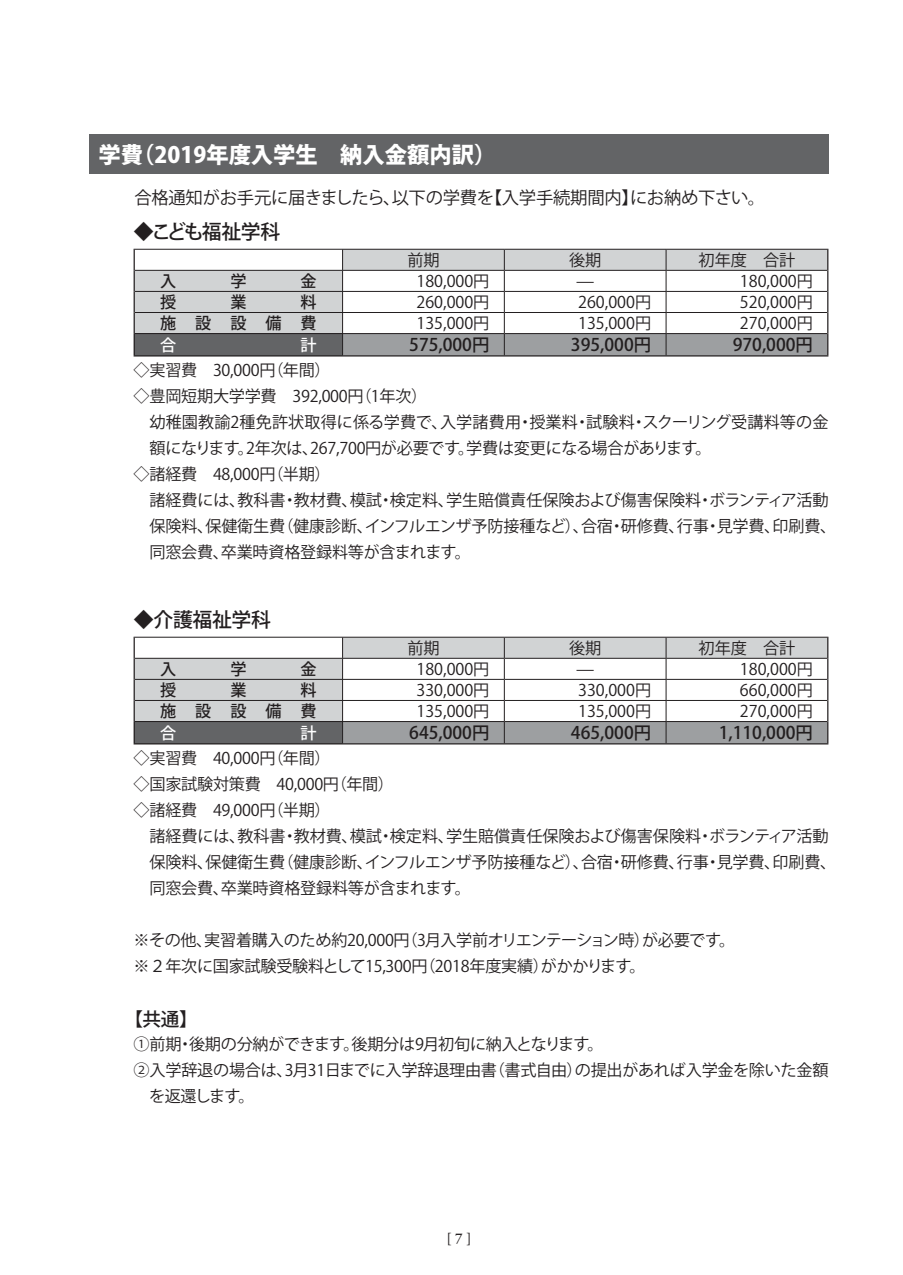
<style>
.page{position:relative;width:903px;height:1275px;background:#fff}
.page>*{position:absolute;margin:0;border:0;box-sizing:border-box;transform-origin:0 0}
.t1{font:22.4px "Koz Go Pro Heavy 90 pv RKSJ H";color:#fff}
.t2{font:19.78px "Koz Go Pro Medium 90 pv RKSJ H";letter-spacing:-.05em;color:#231f20}
.t3{font:19.78px "Koz Go Pro Medium 90 pv RKSJ H";letter-spacing:-.015em;color:#231f20}
.t4{font:18.55px "Koz Go Pro Medium 90 pv RKSJ H";color:#231f20}
.t5{font:17.32px "Koz Go Pro Medium 90 pv RKSJ H";color:#231f20}
.t6{font:17.32px "Koz Go Pro Regular 90 pv RKSJ H";letter-spacing:-.015em;color:#231f20}
.t7{font:16.1px/26.1px "Koz Go Pro Regular 90 pv RKSJ H";letter-spacing:-.015em;color:#231f20}
.t8{font:16.1px "Koz Go Pro Regular 90 pv RKSJ H";letter-spacing:.005em;color:#231f20}
.t9{font:16.1px "Koz Go Pro Medium 90 pv RKSJ H";letter-spacing:1.175em;color:#231f20}
.t10{font:16.1px "Koz Go Pro Medium 90 pv RKSJ H";color:#fff}
.t11{font:600 14.88px "Adobe Garamond Pro";color:#231f20}
</style>
<div class="page">
<div style="left:89px;top:134px;width:739px;height:40px;background:#636466"></div>
<div style="left:135px;top:269px;width:207px;height:64px;background:#d1d3d4"></div>
<div style="left:134px;top:334px;width:209px;height:22px;background:#636466"></div>
<hr style="left:134px;top:249px;width:370px;height:1px;background:#231f20">
<hr style="left:504px;top:249px;width:162px;height:1px;background:#231f20">
<hr style="left:666px;top:249px;width:162px;height:1px;background:#231f20">
<hr style="left:135px;top:270px;width:369px;height:1px;background:#231f20">
<hr style="left:135px;top:291px;width:369px;height:1px;background:#231f20">
<hr style="left:135px;top:312px;width:369px;height:1px;background:#231f20">
<hr style="left:135px;top:333px;width:369px;height:1px;background:#231f20">
<svg style="left:134px;top:250px;width:1px;height:105px"></svg>
<svg style="left:342px;top:250px;width:486px;height:105px"></svg>
<hr style="left:134px;top:355px;width:694px;height:2px;background:#231f20">
<div style="left:135px;top:657px;width:207px;height:64px;background:#d1d3d4"></div>
<div style="left:134px;top:721px;width:209px;height:23px;background:#636466"></div>
<hr style="left:134px;top:637px;width:370px;height:1px;background:#231f20">
<hr style="left:504px;top:637px;width:162px;height:1px;background:#231f20">
<hr style="left:666px;top:637px;width:162px;height:1px;background:#231f20">
<hr style="left:135px;top:658px;width:369px;height:1px;background:#231f20">
<hr style="left:135px;top:679px;width:369px;height:1px;background:#231f20">
<hr style="left:135px;top:700px;width:369px;height:1px;background:#231f20">
<hr style="left:135px;top:721px;width:369px;height:1px;background:#231f20">
<svg style="left:134px;top:638px;width:1px;height:105px"></svg>
<svg style="left:342px;top:638px;width:486px;height:105px"></svg>
<hr style="left:134px;top:743px;width:694px;height:1px;background:#231f20">
<h1 class="t1" style="left:99px;top:146px;width:399px">学費（2019年度入学生　納入金額内訳）</h1>
<p class="t6" style="left:134px;top:191px;width:632px">合格通知がお手元に届きましたら、以下の学費を【入学手続期間内】にお納め下さい。</p>
<p class="t2" style="left:134px;top:224px;width:148px">◆こども福祉学科</p>
<p class="t7" style="left:407px;top:249px;width:34px">前期</p>
<p class="t7" style="left:569px;top:249px;width:34px">後期</p>
<p class="t7" style="left:698px;top:249px;width:98px">初年度　合計</p>
<p class="t9" style="left:160px;top:275px;width:18px">入</p>
<p class="t9" style="left:230px;top:275px;width:18px">学</p>
<p class="t9" style="left:300px;top:275px;width:18px">金</p>
<p class="t7" style="left:416px;top:270px;width:74px">180,000円</p>
<p class="t7" style="left:576px;top:270px;width:20px">̶</p>
<p class="t7" style="left:740px;top:270px;width:74px">180,000円</p>
<p class="t9" style="left:160px;top:296px;width:18px">授</p>
<p class="t9" style="left:230px;top:296px;width:18px">業</p>
<p class="t9" style="left:300px;top:296px;width:18px">料</p>
<p class="t7" style="left:416px;top:291px;width:74px">260,000円</p>
<p class="t7" style="left:578px;top:291px;width:74px">260,000円</p>
<p class="t7" style="left:740px;top:291px;width:74px">520,000円</p>
<p class="t9" style="left:160px;top:317px;width:158px">施設設備費</p>
<p class="t7" style="left:416px;top:312px;width:74px">135,000円</p>
<p class="t7" style="left:578px;top:312px;width:74px">135,000円</p>
<p class="t7" style="left:740px;top:312px;width:74px">270,000円</p>
<p class="t10" style="left:160px;top:339px;width:18px">合</p>
<p class="t10" style="left:300px;top:339px;width:18px">計</p>
<p class="t5" style="left:409px;top:338px;width:82px">575,000円</p>
<p class="t5" style="left:571px;top:338px;width:82px">395,000円</p>
<p class="t5" style="left:733px;top:338px;width:82px">970,000円</p>
<p class="t7" style="left:134px;top:359px;width:198px">◇実習費　30,000円（年間）</p>
<p class="t7" style="left:134px;top:385px;width:295px">◇豊岡短期大学学費　392,000円（1年次）</p>
<p class="t8" style="left:134px;top:416px;width:696px">　 幼稚園教諭2種免許状取得に係る学費で、入学諸費用・授業料・試験料・スクーリング受講料等の金</p>
<p class="t7" style="left:149px;top:437px;width:564px">額になります。2年次は、267,700円が必要です。学費は変更になる場合があります。</p>
<p class="t7" style="left:134px;top:463px;width:198px">◇諸経費　48,000円（半期）</p>
<p class="t7" style="left:134px;top:489px;width:696px">　 諸経費には、教科書・教材費、模試・検定料、学生賠償責任保険および傷害保険料・ボランティア活動</p>
<p class="t7" style="left:149px;top:515px;width:688px">保険料、保健衛生費（健康診断、インフルエンザ予防接種など）、合宿・研修費、行事・見学費、印刷費、</p>
<p class="t7" style="left:149px;top:541px;width:323px">同窓会費、卒業時資格登録料等が含まれます。</p>
<p class="t3" style="left:134px;top:612px;width:138px">◆介護福祉学科</p>
<p class="t7" style="left:407px;top:637px;width:34px">前期</p>
<p class="t7" style="left:569px;top:637px;width:34px">後期</p>
<p class="t7" style="left:698px;top:637px;width:98px">初年度　合計</p>
<p class="t9" style="left:160px;top:663px;width:18px">入</p>
<p class="t9" style="left:230px;top:663px;width:18px">学</p>
<p class="t9" style="left:300px;top:663px;width:18px">金</p>
<p class="t7" style="left:416px;top:658px;width:74px">180,000円</p>
<p class="t7" style="left:576px;top:658px;width:20px">̶</p>
<p class="t7" style="left:740px;top:658px;width:74px">180,000円</p>
<p class="t9" style="left:160px;top:684px;width:18px">授</p>
<p class="t9" style="left:230px;top:684px;width:18px">業</p>
<p class="t9" style="left:300px;top:684px;width:18px">料</p>
<p class="t7" style="left:416px;top:679px;width:74px">330,000円</p>
<p class="t7" style="left:578px;top:679px;width:74px">330,000円</p>
<p class="t7" style="left:740px;top:679px;width:74px">660,000円</p>
<p class="t9" style="left:160px;top:705px;width:158px">施設設備費</p>
<p class="t7" style="left:416px;top:700px;width:74px">135,000円</p>
<p class="t7" style="left:578px;top:700px;width:74px">135,000円</p>
<p class="t7" style="left:740px;top:700px;width:74px">270,000円</p>
<p class="t10" style="left:160px;top:727px;width:18px">合</p>
<p class="t10" style="left:300px;top:727px;width:18px">計</p>
<p class="t5" style="left:409px;top:726px;width:82px">645,000円</p>
<p class="t5" style="left:571px;top:726px;width:82px">465,000円</p>
<p class="t5" style="left:719px;top:726px;width:96px">1,110,000円</p>
<p class="t7" style="left:134px;top:747px;width:198px">◇実習費　40,000円（年間）</p>
<p class="t7" style="left:134px;top:773px;width:262px">◇国家試験対策費　40,000円（年間）</p>
<p class="t7" style="left:134px;top:799px;width:198px">◇諸経費　49,000円（半期）</p>
<p class="t7" style="left:134px;top:825px;width:696px">　 諸経費には、教科書・教材費、模試・検定料、学生賠償責任保険および傷害保険料・ボランティア活動</p>
<p class="t7" style="left:149px;top:851px;width:688px">保険料、保健衛生費（健康診断、インフルエンザ予防接種など）、合宿・研修費、行事・見学費、印刷費、</p>
<p class="t7" style="left:149px;top:877px;width:323px">同窓会費、卒業時資格登録料等が含まれます。</p>
<p class="t7" style="left:134px;top:929px;width:603px">※その他、実習着購入のため約20,000円（3月入学前オリエンテーション時）が必要です。※２年次に国家試験受験料として15,300円（2018年度実績）がかかります。</p>
<p class="t4" style="left:124px;top:1012px;width:75px">【共通】</p>
<p class="t7" style="left:134px;top:1033px;width:472px">①前期・後期の分納ができます。後期分は9月初旬に納入となります。</p>
<p class="t7" style="left:134px;top:1059px;width:696px">② 入学辞退の場合は、3月31日までに入学辞退理由書（書式自由）の提出があれば入学金を除いた金額</p>
<p class="t7" style="left:149px;top:1085px;width:107px">を返還します。</p>
<p class="t11" style="left:447px;top:1232px;width:26px">[ 7 ]</p>
</div>
